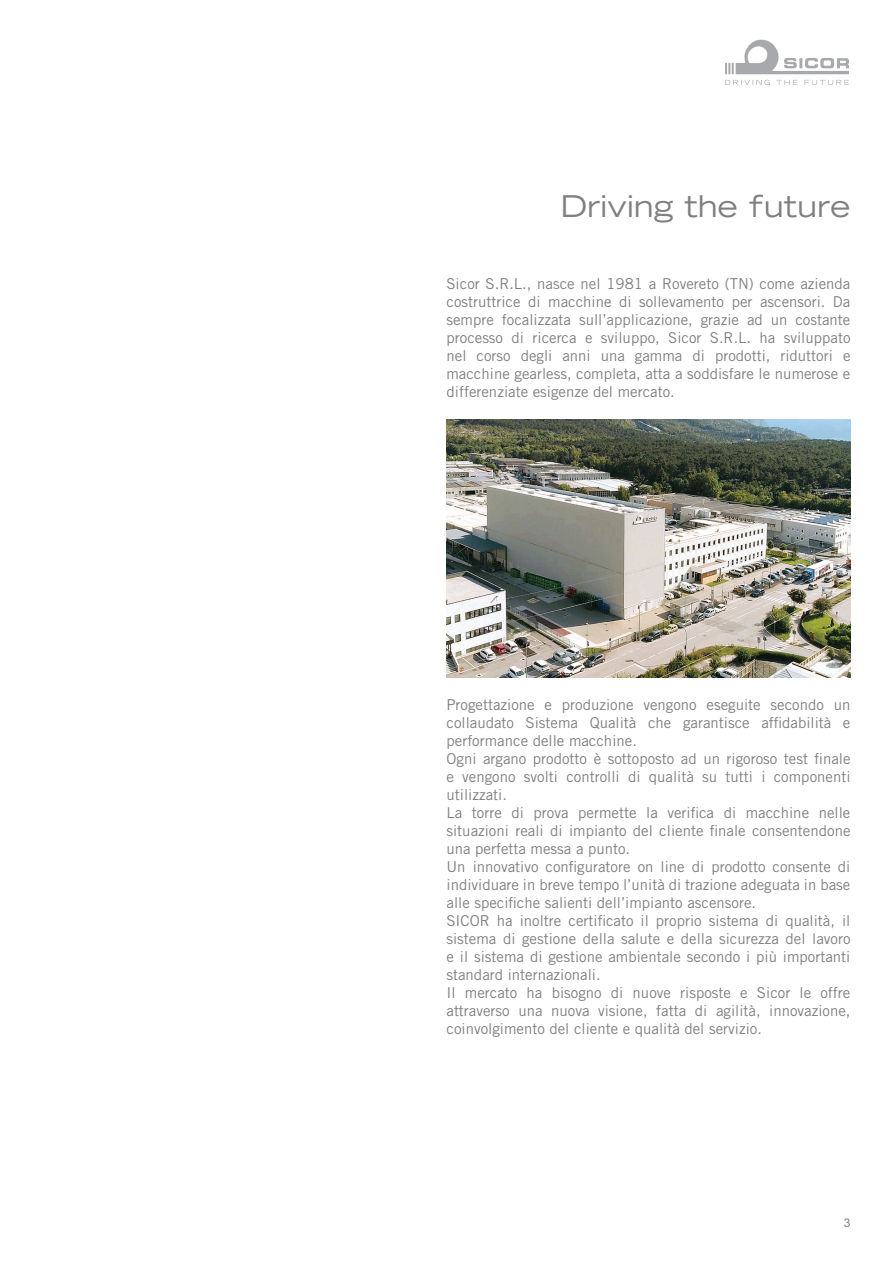
<style>
.page{position:relative;width:893px;height:1263px;background:#fff}
.page>*{position:absolute;margin:0;border:0;box-sizing:border-box;transform-origin:0 0}
.t1{font:expanded 30px "Trade Gothic LT Std";color:#808083}
.t2{font:15px/18px "Trade Gothic LT Std";color:#808083;text-align:justify}
.t3{font:12px "Arial";color:#808083}
</style>
<div class="page">
<img style="left:446px;top:419px;width:404px;height:258px">
<svg style="left:725px;top:39px;width:124px;height:35px"></svg>
<svg style="left:725px;top:80px;width:124px;height:5px"></svg>
<h1 class="t1" style="left:560px;top:187px;width:292px">Driving the future</h1>
<p class="t2" style="left:446px;top:274px;width:405px">Sicor S.R.L., nasce nel 1981 a Rovereto (TN) come azienda costruttrice di macchine di sollevamento per ascensori. Da sempre focalizzata sull’applicazione, grazie ad un costante processo di ricerca e sviluppo, Sicor S.R.L. ha sviluppato nel corso degli anni una gamma di prodotti, riduttori e macchine gearless, completa, atta a soddisfare le numerose e differenziate esigenze del mercato.</p>
<p class="t2" style="left:446px;top:695px;width:405px;text-align:left">Progettazione e produzione vengono eseguite secondo un collaudato Sistema Qualità che garantisce affidabilità e performance delle macchine.<br>Ogni argano prodotto è sottoposto ad un rigoroso test finale e vengono svolti controlli di qualità su tutti i componenti utilizzati.<br>La torre di prova permette la verifica di macchine nelle situazioni reali di impianto del cliente finale consentendone una perfetta messa a punto.<br>Un innovativo configuratore on line di prodotto consente di individuare in breve tempo l’unità di trazione adeguata in base alle specifiche salienti dell’impianto ascensore.<br>SICOR ha inoltre certificato il proprio sistema di qualità, il sistema di gestione della salute e della sicurezza del lavoro e il sistema di gestione ambientale secondo i più importanti standard internazionali.<br>Il mercato ha bisogno di nuove risposte e Sicor le offre attraverso una nuova visione, fatta di agilità, innovazione, coinvolgimento del cliente e qualità del servizio.</p>
<p class="t3" style="left:844px;top:1214px;width:8px">3</p>
</div>
